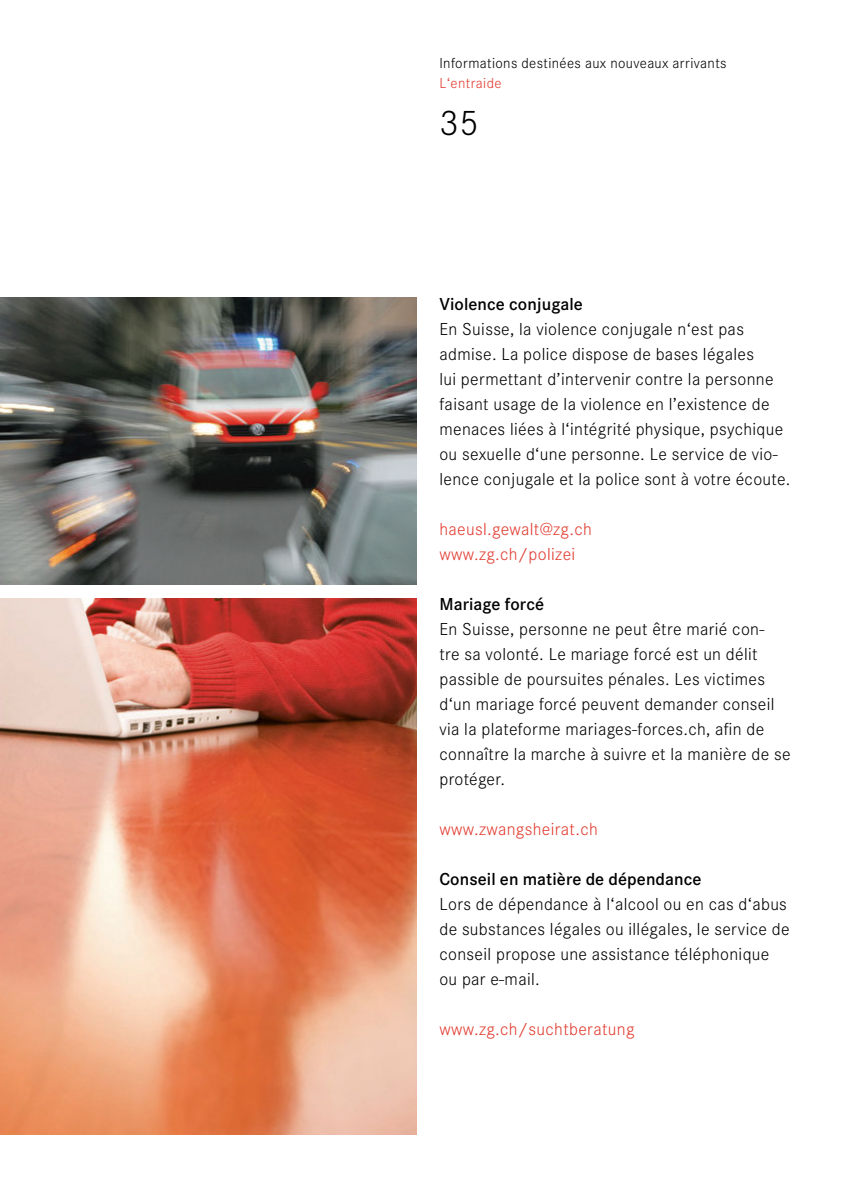
<style>
.page{position:relative;width:842px;height:1191px;background:#fff}
.page>*{position:absolute;margin:0;border:0;box-sizing:border-box;transform-origin:0 0}
.t1{font:300 37px "Corporate S";color:#000}
.t2{font:300 18px/25px "Corporate S";letter-spacing:.02em;color:#000}
.t3{font:300 18px/25px "Corporate S";letter-spacing:.02em;color:#e13c31}
.t4{font:600 18px "Corporate S";letter-spacing:.005em;color:#000}
.t5{font:300 15px "Corporate S";letter-spacing:.025em;color:#000}
.t6{font:300 15px "Corporate S";letter-spacing:.025em;color:#e13c31}
</style>
<div class="page">
<img style="left:0;top:298px;width:417px;height:287px">
<img style="left:0;top:598px;width:417px;height:537px">
<p class="t5" style="left:439px;top:53px;width:289px">Informations destinées aux nouveaux arrivants</p>
<p class="t6" style="left:439px;top:73px;width:64px">L‘entraide</p>
<h1 class="t1" style="left:439px;top:98px;width:41px">35</h1>
<p class="t4" style="left:439px;top:293px;width:145px">Violence conjugale</p>
<p class="t2" style="left:439px;top:315px;width:353px">En Suisse, la violence conjugale n‘est pas admise. La police dispose de bases légales<br>lui permettant d’intervenir contre la personne faisant usage de la violence en l’existence de menaces liées à l‘intégrité physique, psychique ou sexuelle d‘une personne. Le service de vio&shy;lence conjugale et la police sont à votre écoute.</p>
<p class="t3" style="left:439px;top:515px;width:154px">haeusl.gewalt@zg.ch www.zg.ch/polizei</p>
<p class="t4" style="left:439px;top:593px;width:106px">Mariage forcé</p>
<p class="t2" style="left:439px;top:615px;width:353px">En Suisse, personne ne peut être marié con-<br>tre sa volonté. Le mariage forcé est un délit passible de poursuites pénales. Les victimes d‘un mariage forcé peuvent demander conseil via la plateforme mariages-forces.ch, afin de connaître la marche à suivre et la manière de se protéger.</p>
<p class="t3" style="left:439px;top:815px;width:160px">www.zwangsheirat.ch</p>
<p class="t4" style="left:439px;top:868px;width:264px">Conseil en matière de dépendance</p>
<p class="t2" style="left:439px;top:890px;width:352px">Lors de dépendance à l‘alcool ou en cas d‘abus de substances légales ou illégales, le service de conseil propose une assistance téléphonique ou par e-mail.</p>
<p class="t3" style="left:439px;top:1016px;width:196px">www.zg.ch/suchtberatung</p>
</div>
